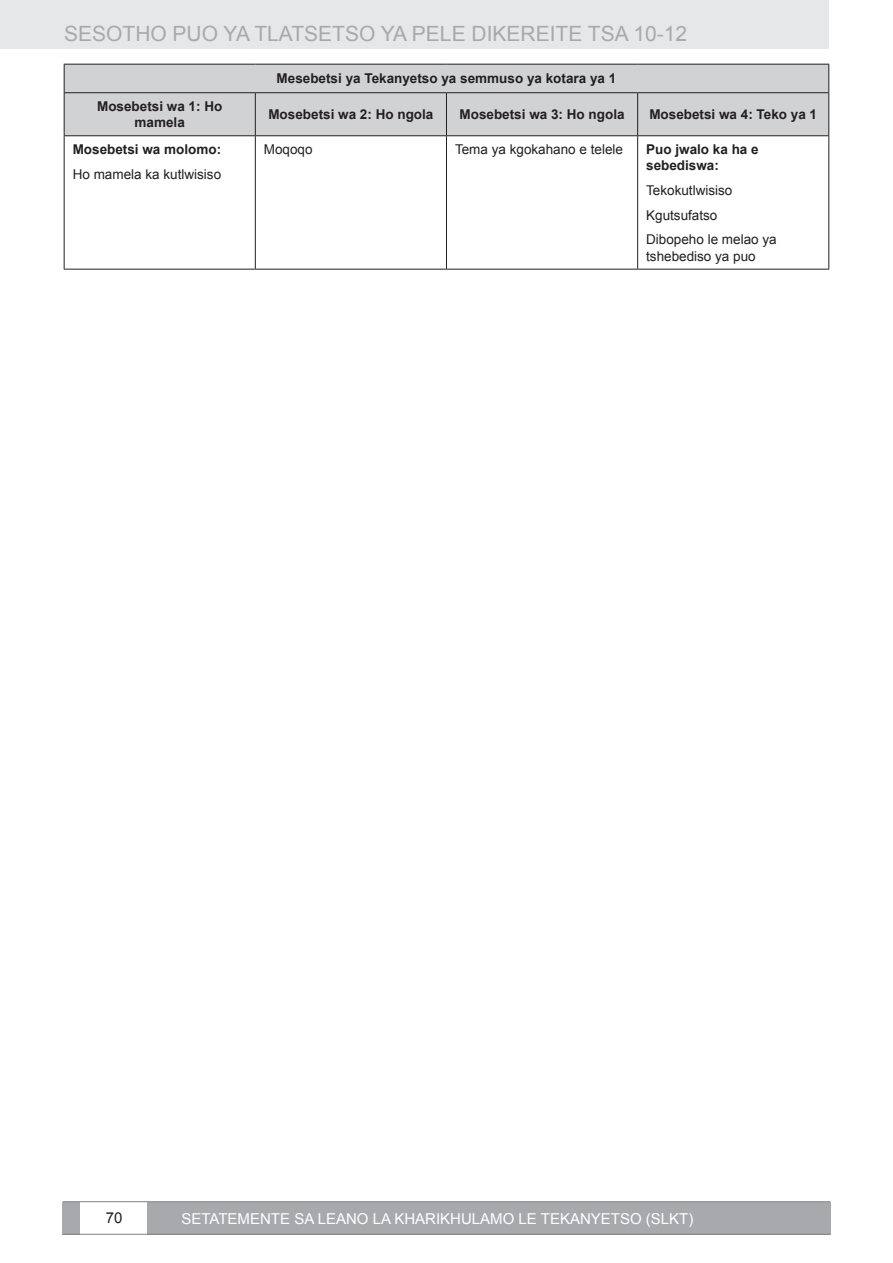
<style>
.page{position:relative;width:893px;height:1263px;background:#fff}
.page>*{position:absolute;margin:0;border:0;box-sizing:border-box;transform-origin:0 0}
.t1{font:21px "Arial";color:#a8a9ad}
.t2{font:15px "Arial";color:#fff}
.t3{font:15px "Arial";color:#231f20}
.t4{font:700 13.5px/16.2px "Arial";color:#231f20;text-align:center}
.t5{font:13.5px/24.8px "Arial";color:#231f20}
</style>
<div class="page">
<div style="left:0;top:0;width:829px;height:49px;background:#e6e7e9"></div>
<div style="left:63px;top:1202px;width:17px;height:32px;background:#a8a9ad"></div>
<div style="left:147px;top:1202px;width:683px;height:32px;background:#a8a9ad"></div>
<hr style="left:63px;top:1234px;width:767px;height:1px;background:#808285">
<hr style="left:63px;top:1201px;width:767px;height:1px;background:#808285">
<div style="left:65px;top:65px;width:763px;height:70px;background:#d1d2d4"></div>
<svg style="left:828px;top:65px;width:1px;height:27px"></svg>
<hr style="left:64px;top:64px;width:191px;height:1px;background:#231f20">
<svg style="left:64px;top:65px;width:1px;height:27px"></svg>
<hr style="left:255px;top:64px;width:191px;height:1px;background:#231f20">
<hr style="left:446px;top:64px;width:192px;height:1px;background:#231f20">
<hr style="left:638px;top:64px;width:191px;height:1px;background:#231f20">
<hr style="left:64px;top:92px;width:191px;height:1px;background:#231f20">
<hr style="left:64px;top:93px;width:1px;height:42px;background:#231f20">
<hr style="left:255px;top:92px;width:191px;height:1px;background:#231f20">
<hr style="left:255px;top:93px;width:1px;height:42px;background:#231f20">
<hr style="left:446px;top:92px;width:192px;height:1px;background:#231f20">
<hr style="left:446px;top:93px;width:1px;height:42px;background:#231f20">
<hr style="left:638px;top:92px;width:191px;height:1px;background:#231f20">
<hr style="left:637px;top:93px;width:1px;height:42px;background:#231f20">
<hr style="left:828px;top:93px;width:1px;height:42px;background:#231f20">
<hr style="left:64px;top:135px;width:191px;height:1px;background:#231f20">
<hr style="left:64px;top:136px;width:1px;height:133px;background:#231f20">
<hr style="left:255px;top:135px;width:191px;height:1px;background:#231f20">
<hr style="left:255px;top:136px;width:1px;height:133px;background:#231f20">
<hr style="left:446px;top:135px;width:192px;height:1px;background:#231f20">
<hr style="left:446px;top:136px;width:1px;height:133px;background:#231f20">
<hr style="left:638px;top:135px;width:191px;height:1px;background:#231f20">
<hr style="left:637px;top:136px;width:1px;height:133px;background:#231f20">
<hr style="left:828px;top:136px;width:1px;height:133px;background:#231f20">
<hr style="left:64px;top:269px;width:191px;height:1px;background:#231f20">
<hr style="left:255px;top:269px;width:191px;height:1px;background:#231f20">
<hr style="left:446px;top:269px;width:192px;height:1px;background:#231f20">
<hr style="left:638px;top:269px;width:191px;height:1px;background:#231f20">
<h1 class="t1" style="left:64px;top:21px;width:624px">SESOTHO PUO YA TLATSETSO YA PELE DIKEREITE TSA 10-12</h1>
<p class="t4" style="left:277px;top:71px;width:341px">Mesebetsi ya Tekanyetso ya semmuso ya kotara ya 1</p>
<p class="t4" style="left:97px;top:98px;width:127px">Mosebetsi wa 1: Ho mamela</p>
<p class="t4" style="left:268px;top:106px;width:167px">Mosebetsi wa 2: Ho ngola</p>
<p class="t4" style="left:460px;top:106px;width:167px">Mosebetsi wa 3: Ho ngola</p>
<p class="t4" style="left:649px;top:106px;width:169px">Mosebetsi wa 4: Teko ya 1</p>
<p class="t4" style="left:73px;top:141px;width:150px">Mosebetsi wa molomo:</p>
<p class="t5" style="left:73px;top:162px;width:150px">Ho mamela ka kutlwisiso</p>
<p class="t5" style="left:264px;top:137px;width:50px">Moqoqo</p>
<p class="t5" style="left:455px;top:137px;width:170px">Tema ya kgokahano e telele</p>
<p class="t4" style="left:646px;top:141px;width:114px;text-align:left">Puo jwalo ka ha e sebediswa:</p>
<p class="t5" style="left:646px;top:178px;width:132px">Tekokutlwisiso<br>Kgutsufatso<br>Dibopeho le melao ya</p>
<p class="t5" style="left:646px;top:243px;width:111px">tshebediso ya puo</p>
<p class="t3" style="left:106px;top:1209px;width:18px">70</p>
<p class="t2" style="left:182px;top:1210px;width:513px">SETATEMENTE SA LEANO LA KHARIKHULAMO LE TEKANYETSO (SLKT)</p>
</div>
